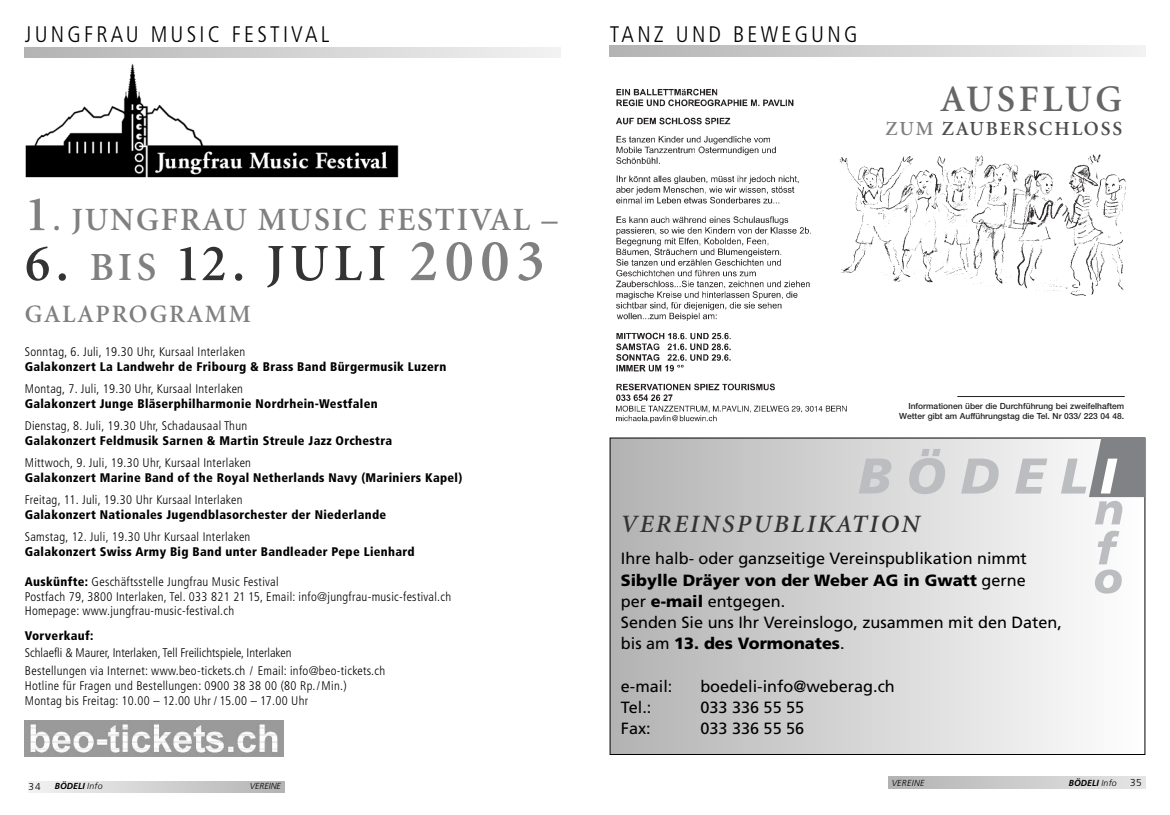
<style>
.page{position:relative;width:1170px;height:815px;background:#fff}
.page>*{position:absolute;margin:0;border:0;box-sizing:border-box;transform-origin:0 0}
.t1{font:600 52.5px "Minion";letter-spacing:.105em;color:#333}
.t2{font:600 37.5px "Minion";letter-spacing:.095em;color:#666}
.t3{font:600 32.5px "Minion";letter-spacing:.06em;color:#808080}
.t4{font:italic 600 25px "Minion";letter-spacing:.095em;color:#333}
.t5{font:600 25px "Minion";letter-spacing:.075em;color:#808080}
.t6{font:300 condensed 22.5px "Frutiger";letter-spacing:.145em;color:#000}
.t7{font:600 20px "Minion";letter-spacing:.095em;color:#4d4d4d}
.t8{font:16.25px/21.2px "Frutiger";color:#000}
.t9{font:300 condensed 12.5px/14.8px "Frutiger";letter-spacing:.025em;color:#000}
.t10{font:900 condensed 12.5px "Frutiger";letter-spacing:.025em;color:#000}
.t11{font:300 condensed 12.5px/18.2px "Frutiger";color:#000}
.t12{font:300 10px "Frutiger";color:#000}
.t13{font:italic 700 8.75px "Frutiger";color:#000}
.t14{font:italic 300 8.75px "Frutiger LT Std";letter-spacing:.035em;color:#000}
.t15{font:italic 300 8.75px "Frutiger LT Std";letter-spacing:.015em;color:#000}
.t16{font:500 8.5px/10.1px "Helvetica Neue CE";color:#231f20;text-align:right}
.s1{font-size:50px}
.s2{font-size:40px;color:#808080}
.s3{font-size:60px;color:#808080}
.s4{font-weight:900}
.s5{font-family:"Frutiger LT Std";font-weight:300}
.s6{color:#808080}
</style>
<div class="page">
<svg style="left:888px;top:776px;width:256px;height:12px;background:#cbcbcb"></svg>
<img style="left:861px;top:154px;width:265px;height:243px">
<hr style="left:957px;top:396px;width:167px;height:1px;background:#231f20">
<img style="left:616px;top:88px;width:245px;height:335px">
<svg style="left:609px;top:45px;width:536px;height:11px;background:#d2d2d2"></svg>
<div style="left:610px;top:438px;width:534px;height:316px;background:linear-gradient(to right,#b2b2b2,#fefefe)"></div>
<svg style="left:1094px;top:531px;width:27px;height:63px"></svg>
<svg style="left:858px;top:459px;width:33px;height:35px"></svg>
<svg style="left:909px;top:449px;width:36px;height:45px;background:#cccdce"></svg>
<svg style="left:961px;top:459px;width:37px;height:35px"></svg>
<svg style="left:1015px;top:459px;width:32px;height:35px"></svg>
<svg style="left:1060px;top:438px;width:84px;height:86px"></svg>
<svg style="left:28px;top:782px;width:257px;height:10px;background:#d2d2d2"></svg>
<img style="left:24px;top:720px;width:259px;height:36px">
<svg style="left:25px;top:47px;width:535px;height:11px;background:#d2d2d2"></svg>
<img style="left:25px;top:64px;width:374px;height:114px">
<h3 class="t6" style="left:25px;top:25px;width:306px">JUNGFRAU MUSIC FESTIVAL</h3>
<h3 class="t3" style="left:25px;top:207px;width:534px"><span class="s1">1</span>. JUNGFRAU MUSIC FESTIVAL –</h3>
<h1 class="t1" style="left:25px;top:243px;width:521px">6. <span class="s2">BIS</span> 12. JULI <span class="s3">2003</span></h1>
<h3 class="t5" style="left:25px;top:304px;width:228px">GALAPROGRAMM</h3>
<p class="t9" style="left:25px;top:345px;width:222px">Sonntag, 6. Juli, 19.30 Uhr, Kursaal Interlaken</p>
<p class="t10" style="left:25px;top:361px;width:423px">Galakonzert La Landwehr de Fribourg &amp; Brass Band Bürgermusik Luzern</p>
<p class="t9" style="left:25px;top:382px;width:220px">Montag, 7. Juli, 19.30 Uhr, Kursaal Interlaken</p>
<p class="t10" style="left:25px;top:398px;width:354px">Galakonzert Junge Bläserphilharmonie Nordrhein-Westfalen</p>
<p class="t9" style="left:25px;top:419px;width:224px">Dienstag, 8. Juli, 19.30 Uhr, Schadausaal Thun</p>
<p class="t10" style="left:25px;top:435px;width:369px">Galakonzert Feldmusik Sarnen &amp; Martin Streule Jazz Orchestra</p>
<p class="t9" style="left:25px;top:456px;width:228px">Mittwoch, 9. Juli, 19.30 Uhr, Kursaal Interlaken</p>
<p class="t10" style="left:25px;top:472px;width:439px">Galakonzert Marine Band of the Royal Netherlands Navy (Mariniers Kapel)</p>
<p class="t9" style="left:25px;top:493px;width:219px">Freitag, 11. Juli, 19.30 Uhr Kursaal Interlaken</p>
<p class="t10" style="left:25px;top:510px;width:363px">Galakonzert Nationales Jugendblasorchester der Niederlande</p>
<p class="t9" style="left:25px;top:530px;width:227px">Samstag, 12. Juli, 19.30 Uhr Kursaal Interlaken</p>
<p class="t10" style="left:25px;top:547px;width:391px">Galakonzert Swiss Army Big Band unter Bandleader Pepe Lienhard</p>
<p class="t9" style="left:25px;top:575px;width:428px"><span class="s4">Auskünfte:</span> Geschäftsstelle Jungfrau Music Festival<br>Postfach 79, 3800 Interlaken, Tel. 033 821 21 15, Email: info@jungfrau-music-festival.ch<br>Homepage: www.jungfrau-music-festival.ch</p>
<p class="t10" style="left:25px;top:630px;width:70px">Vorverkauf:</p>
<p class="t11" style="left:25px;top:644px;width:362px">Schlaefli &amp; Maurer, Interlaken, Tell Freilichtspiele, Interlaken<br>Bestellungen via Internet: www.beo-tickets.ch / Email: info@beo-tickets.ch</p>
<p class="t9" style="left:25px;top:679px;width:323px">Hotline für Fragen und Bestellungen: 0900 38 38 00 (80 Rp./Min.)<br>Montag bis Freitag: 10.00 – 12.00 Uhr / 15.00 – 17.00 Uhr</p>
<p class="t12" style="left:28px;top:782px;width:14px">34</p>
<p class="t13" style="left:55px;top:783px;width:50px">BÖDELI <span class="s5">Info</span></p>
<p class="t15" style="left:250px;top:783px;width:33px">VEREINE</p>
<h3 class="t6" style="left:609px;top:25px;width:249px">TANZ UND BEWEGUNG</h3>
<h2 class="t2" style="left:940px;top:85px;width:183px">AUSFLUG</h2>
<h3 class="t7" style="left:885px;top:121px;width:238px"><span class="s6">ZUM</span> ZAUBERSCHLOSS</h3>
<p class="t16" style="left:899px;top:402px;width:226px">Informationen über die Durchführung bei zweifelhaftem<br>Wetter gibt am Aufführungstag die Tel. Nr 033/ 223 04 48.</p>
<h3 class="t4" style="left:621px;top:514px;width:300px">VEREINSPUBLIKATION</h3>
<h3 class="t8" style="left:621px;top:549px;width:442px">Ihre halb- oder ganzseitige Vereinspublikation nimmt <span class="s4">Sibylle Dräyer von der Weber AG in Gwatt</span> gerne<br>per <span class="s4">e-mail</span> entgegen.<br>Senden Sie uns Ihr Vereinslogo, zusammen mit den Daten, bis am <span class="s4">13. des Vormonates</span>.</h3>
<h3 class="t8" style="left:621px;top:677px;width:53px">e-mail:</h3>
<h3 class="t8" style="left:700px;top:677px;width:196px">boedeli-info@weberag.ch</h3>
<h3 class="t8" style="left:621px;top:698px;width:32px">Tel.:</h3>
<h3 class="t8" style="left:700px;top:698px;width:105px">033 336 55 55</h3>
<h3 class="t8" style="left:621px;top:719px;width:31px">Fax:</h3>
<h3 class="t8" style="left:700px;top:719px;width:105px">033 336 55 56</h3>
<p class="t14" style="left:891px;top:779px;width:34px">VEREINE</p>
<p class="t13" style="left:1068px;top:779px;width:50px">BÖDELI <span class="s5">Info</span></p>
<p class="t12" style="left:1129px;top:778px;width:13px">35</p>
</div>
